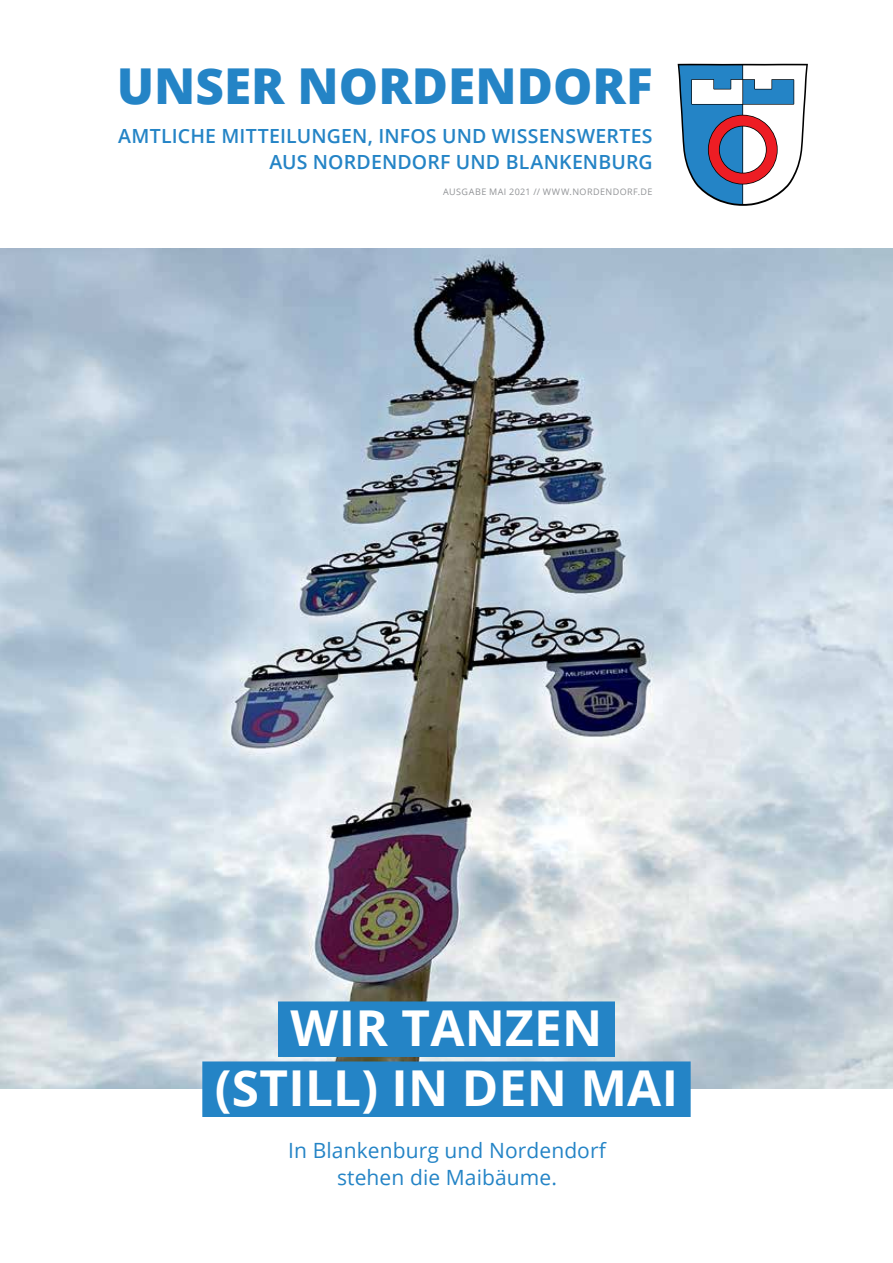
<style>
.page{position:relative;width:893px;height:1263px;background:#fff}
.page>*{position:absolute;margin:0;border:0;box-sizing:border-box;transform-origin:0 0}
.t1{font:700 49.5px/60px "Open Sans";letter-spacing:.005em;color:#fff;text-align:center}
.t2{font:800 49.5px "Open Sans";color:#2484c6}
.t3{font:21px/27px "Open Sans";letter-spacing:.005em;color:#2484c6;text-align:center}
.t4{font:600 19.5px/25.5px "Open Sans";letter-spacing:.005em;color:#2484c6;text-align:right}
.t5{font:9px "Open Sans";letter-spacing:.05em;color:#919396}
</style>
<div class="page">
<svg style="left:678px;top:64px;width:130px;height:142px"></svg>
<img style="left:0;top:248px;width:893px;height:841px">
<div style="left:278px;top:1001px;width:337px;height:56px;background:#2484c6"></div>
<div style="left:202px;top:1061px;width:489px;height:56px;background:#2484c6"></div>
<h1 class="t2" style="left:117px;top:48px;width:537px">UNSER NORDENDORF</h1>
<p class="t4" style="left:118px;top:123px;width:536px">AMTLICHE MITTEILUNGEN, INFOS UND WISSENSWERTES<br>AUS NORDENDORF UND BLANKENBURG</p>
<p class="t5" style="left:443px;top:186px;width:211px">AUSGABE MAI 2021 // WWW.NORDENDORF.DE</p>
<h1 class="t1" style="left:215px;top:997px;width:465px">WIR TANZEN (STILL) IN DEN MAI</h1>
<p class="t3" style="left:288px;top:1136px;width:319px">In Blankenburg und Nordendorf stehen die Maibäume.</p>
</div>
